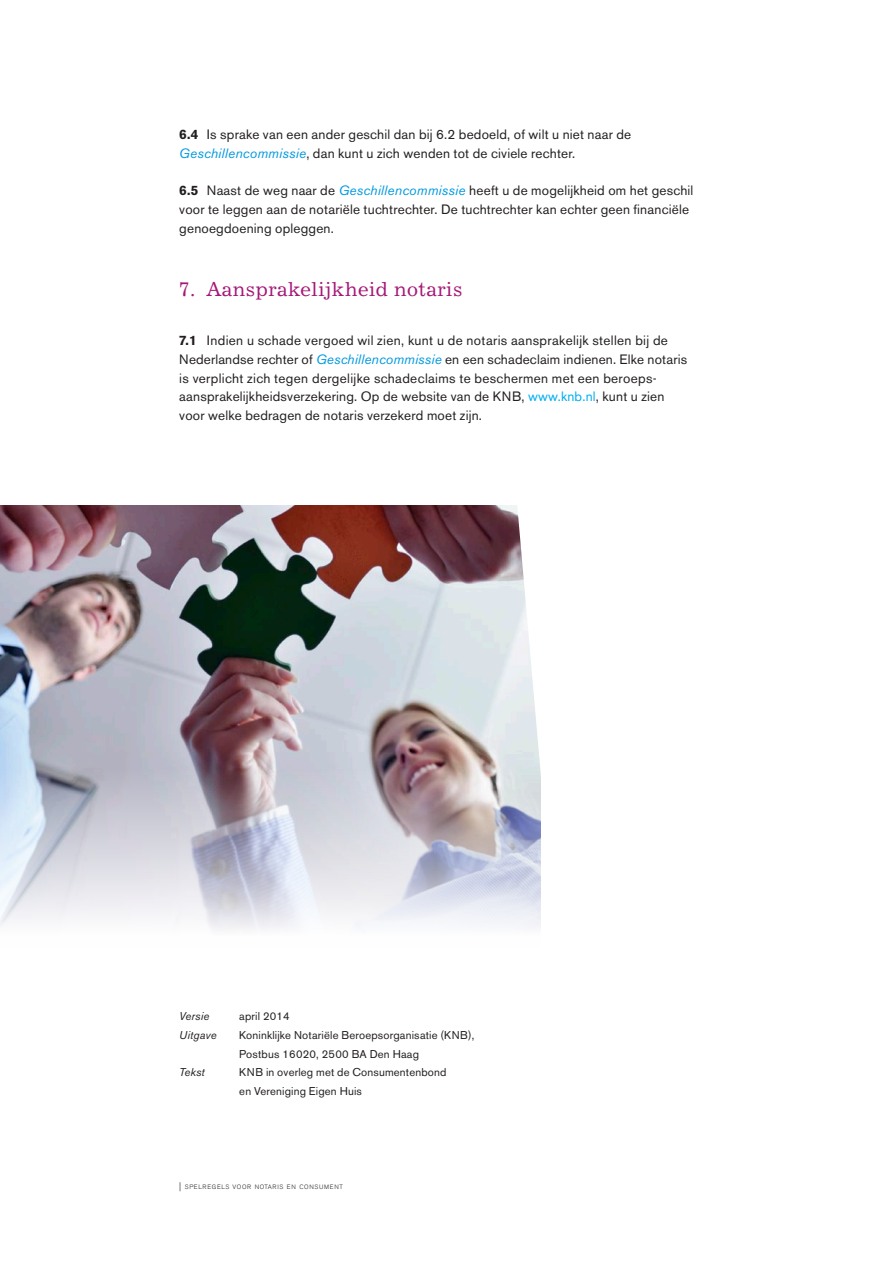
<style>
.page{position:relative;width:893px;height:1263px;background:#fff}
.page>*{position:absolute;margin:0;border:0;box-sizing:border-box;transform-origin:0 0}
.t1{font:19.2px "News 702 BT";letter-spacing:.025em;color:#a51877}
.t2{font:13.5px/18.8px "Akzidenz Grotesk BE";letter-spacing:.015em;color:#231f1f}
.t3{font:11.25px/18.8px "Akzidenz Grotesk BE";letter-spacing:.015em;color:#231f1f}
.t4{font:italic 11.25px "Akzidenz Grotesk BE";letter-spacing:.015em;color:#231f1f}
.t5{font:300 6.3px "Akzidenz Grotesk BE";letter-spacing:.105em;color:#231f1f}
.s1{font-weight:700}
.s2{font-style:italic;color:#009adf}
.s3{color:#00aeee}
.s4{font-size:9px}
</style>
<div class="page">
<img style="left:0;top:506px;width:540px;height:424px">
<svg style="left:499px;top:505px;width:42px;height:365px"></svg>
<p class="t2" style="left:179px;top:125px;width:453px"><span class="s1">6.4</span> Is sprake van een ander geschil dan bij 6.2 bedoeld, of wilt u niet naar de<br><span class="s2">Geschillencommissie</span>, dan kunt u zich wenden tot de civiele rechter.</p>
<p class="t2" style="left:179px;top:181px;width:516px"><span class="s1">6.5</span> Naast de weg naar de <span class="s2">Geschillencommissie</span> heeft u de mogelijkheid om het geschil voor te leggen aan de notariële tuchtrechter. De tuchtrechter kan echter geen financiële genoegdoening opleggen.</p>
<h1 class="t1" style="left:179px;top:278px;width:285px">7. Aansprakelijkheid notaris</h1>
<p class="t2" style="left:179px;top:331px;width:509px"><span class="s1">7.1</span> Indien u schade vergoed wil zien, kunt u de notaris aansprakelijk stellen bij de Nederlandse rechter of <span class="s2">Geschillencommissie</span> en een schadeclaim indienen. Elke notaris is verplicht zich tegen dergelijke schadeclaims te beschermen met een beroeps&shy;aansprakelijkheidsverzekering. Op de website van de KNB, <span class="s3">www.knb.nl</span>, kunt u zien voor welke bedragen de notaris verzekerd moet zijn.</p>
<p class="t4" style="left:179px;top:1009px;width:32px">Versie</p>
<p class="t3" style="left:239px;top:1007px;width:52px">april 2014</p>
<p class="t4" style="left:179px;top:1028px;width:39px">Uitgave</p>
<p class="t3" style="left:239px;top:1026px;width:237px">Koninklijke Notariële Beroepsorganisatie (KNB),<br>Postbus 16020, 2500 BA Den Haag</p>
<p class="t4" style="left:179px;top:1066px;width:27px">Tekst</p>
<p class="t3" style="left:239px;top:1063px;width:209px">KNB in overleg met de Consumentenbond en Vereniging Eigen Huis</p>
<p class="t5" style="left:179px;top:1183px;width:165px"><span class="s4">|</span> SPELREGELS VOOR NOTARIS EN CONSUMENT</p>
</div>
